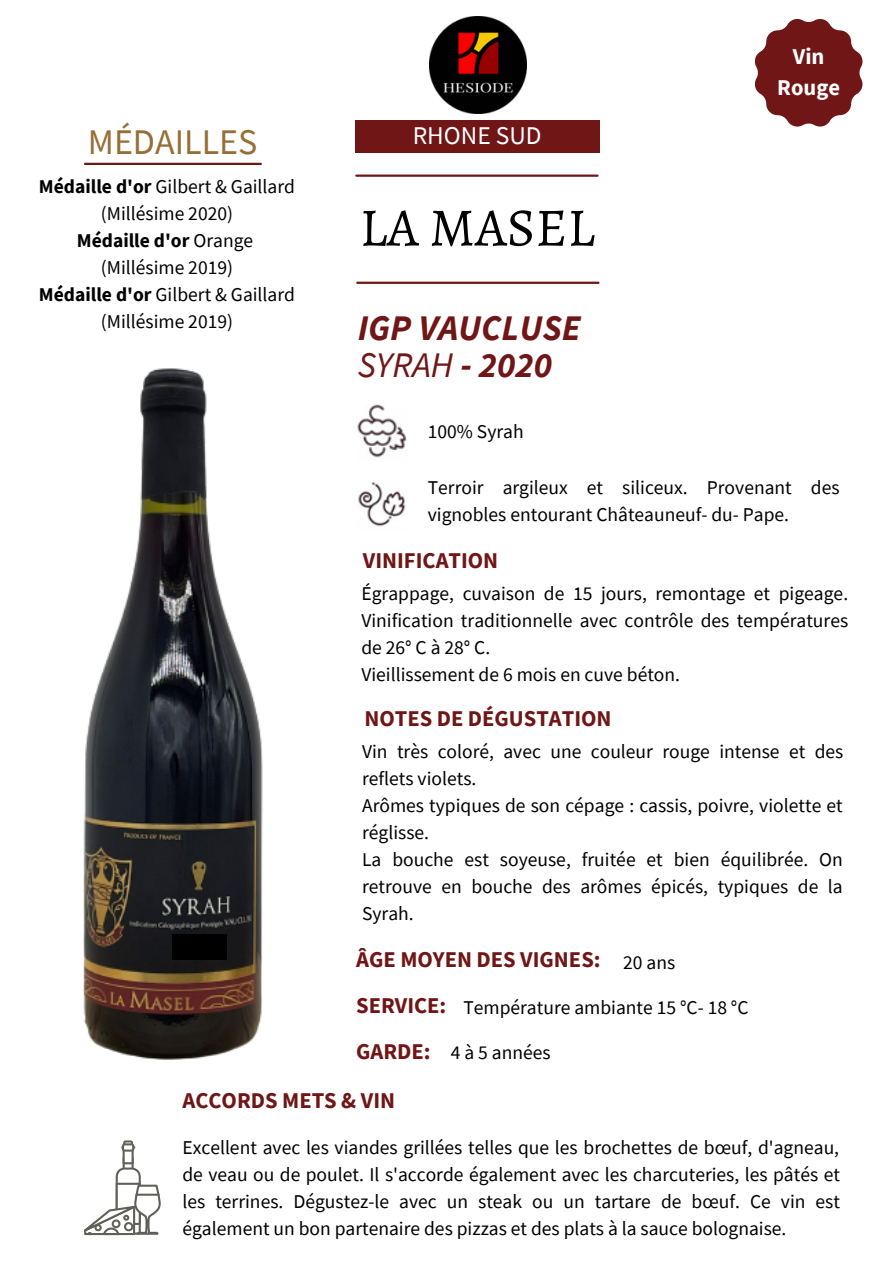
<style>
.page{position:relative;width:894px;height:1264px;background:#fff}
.page>*{position:absolute;margin:0;border:0;box-sizing:border-box;transform-origin:0 0}
.t1{font:54px "Alegreya SC";color:#000}
.t2{font:italic 700 36px/37.2px "Source Sans Pro";color:#701616}
.t3{font:36px "Source Sans Pro";color:#966e36}
.t4{font:25.5px "Source Sans Pro";color:#fff}
.t5{font:700 22.5px "Source Sans Pro";color:#701616}
.t6{font:700 22.5px/31.5px "Source Sans Pro";color:#fefefe;text-align:center}
.t7{font:19.5px/27px "Source Sans Pro";color:#000}
.s1{font-weight:700}
.s2{font-weight:400}
.s3{font-weight:700;font-size:22.5px;color:#701616}
.s4{color:#fff}
</style>
<div class="page">
<hr style="left:356px;top:174px;width:241px;height:3px;background:#701616">
<hr style="left:357px;top:282px;width:241px;height:2px;background:#701616">
<img style="left:357px;top:404px;width:50px;height:54px">
<img style="left:358px;top:482px;width:48px;height:45px">
<svg style="left:84px;top:1140px;width:77px;height:94px"></svg>
<hr style="left:135px;top:1193px;width:24px;height:2px;background:#606059">
<div style="left:355px;top:120px;width:244px;height:33px;background:#701616"></div>
<svg style="left:755px;top:19px;width:107px;height:108px"></svg>
<hr style="left:85px;top:163px;width:176px;height:2px;background:#701616">
<img style="left:429px;top:16px;width:97px;height:97px">
<img style="left:83px;top:368px;width:180px;height:692px">
<div style="left:173px;top:934px;width:54px;height:25px;background:#000"></div>
<h2 class="t3" style="left:88px;top:118px;width:171px">MÉDAILLES</h2>
<p class="t7" style="left:39px;top:172px;width:257px;text-align:center"><span class="s1">Médaille d'or</span> Gilbert &amp; Gaillard (Millésime 2020)<br><span class="s1">Médaille d'or</span> Orange (Millésime 2019)<br><span class="s1">Médaille d'or</span> Gilbert &amp; Gaillard (Millésime 2019)</p>
<h3 class="t4" style="left:412px;top:119px;width:130px">RHONE SUD</h3>
<h1 class="t1" style="left:359px;top:190px;width:236px">LA MASEL</h1>
<h2 class="t2" style="left:357px;top:308px;width:224px">IGP VAUCLUSE<br><span class="s2">SYRAH</span> - 2020</h2>
<p class="t6" style="left:777px;top:40px;width:64px">Vin<br>Rouge</p>
<p class="t7" style="left:427px;top:417px;width:97px">100% Syrah</p>
<p class="t7" style="left:427px;top:473px;width:413px">Terroir argileux et siliceux. Provenant des vignobles entourant Châteauneuf- du- Pape.</p>
<p class="t5" style="left:363px;top:545px;width:137px">VINIFICATION</p>
<p class="t7" style="left:361px;top:580px;width:488px">Égrappage, cuvaison de 15 jours, remontage et pigeage.<br>Vinification traditionnelle avec contrôle des températures de 26° C à 28° C.<br>Vieillissement de 6 mois en cuve béton.</p>
<p class="t5" style="left:364px;top:703px;width:249px">NOTES DE DÉGUSTATION</p>
<p class="t7" style="left:362px;top:737px;width:483px">Vin très coloré, avec une couleur rouge intense et des reflets violets.<br>Arômes typiques de son cépage : cassis, poivre, violette et réglisse.<br>La bouche est soyeuse, fruitée et bien équilibrée. On retrouve en bouche des arômes épicés, typiques de la Syrah.</p>
<p class="t5" style="left:356px;top:944px;width:320px">ÂGE MOYEN DES VIGNES: <sub>20</sub> <sub>ans</sub></p>
<p class="t7" style="left:356px;top:993px;width:493px"><span class="s3">SERVICE:</span> Température ambiante 15 °C- 18 °C<span class="s4">5- 18 °C5- 18</span></p>
<p class="t7" style="left:356px;top:1038px;width:196px"><span class="s3">GARDE:</span> 4 à 5 années</p>
<p class="t5" style="left:182px;top:1085px;width:214px">ACCORDS METS &amp; VIN</p>
<p class="t7" style="left:182px;top:1133px;width:659px;text-align:justify">Excellent avec les viandes grillées telles que les brochettes de bœuf, d'agneau, de veau ou de poulet. Il s'accorde également avec les charcuteries, les pâtés et les terrines. Dégustez-le avec un steak ou un tartare de bœuf. Ce vin est également un bon partenaire des pizzas et des plats à la sauce bolognaise.</p>
</div>
